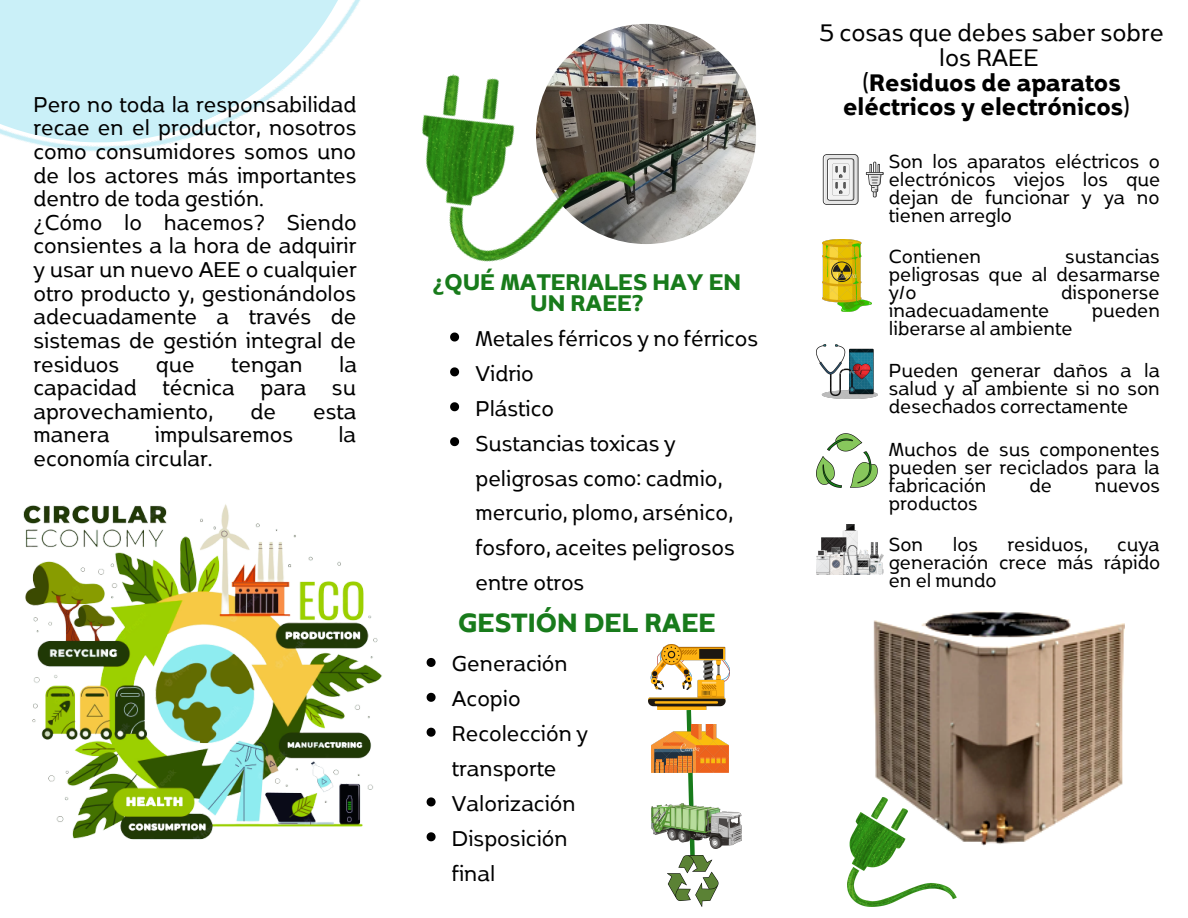
<style>
.page{position:relative;width:1188px;height:918px;background:#fff}
.page>*{position:absolute;margin:0;border:0;box-sizing:border-box;transform-origin:0 0}
.t1{font:700 31.5px "Boriboon";color:#187b1b}
.t2{font:700 28.5px/24.8px "Boriboon";color:#000;text-align:center}
.t3{font:28.5px/24.8px "Boriboon";color:#000;text-align:center}
.t4{font:700 27px/21.3px "Boriboon";color:#187b1b;text-align:center}
.t5{font:25.5px/23.7px "Boriboon";color:#000}
.t6{font:22.5px/18px "Boriboon";color:#000;text-align:justify}
.s1{font-weight:400}
</style>
<div class="page">
<img style="left:536px;top:24px;width:220px;height:220px;border-radius:50%">
<svg style="left:684px;top:710px;width:13px;height:146px"></svg>
<svg style="left:0;top:0;width:360px;height:152px;fill:#caf0f8"></svg>
<svg style="left:866px;top:162px;width:18px;height:35px"></svg>
<svg style="left:823px;top:154px;width:35px;height:51px"></svg>
<img style="left:817px;top:344px;width:61px;height:54px">
<img style="left:823px;top:239px;width:48px;height:72px">
<img style="left:817px;top:434px;width:61px;height:54px">
<img style="left:817px;top:525px;width:66px;height:49px">
<img style="left:422px;top:24px;width:221px;height:238px">
<img style="left:648px;top:645px;width:81px;height:65px">
<img style="left:651px;top:724px;width:78px;height:49px">
<img style="left:651px;top:804px;width:90px;height:45px">
<img style="left:667px;top:856px;width:52px;height:50px">
<img style="left:23px;top:504px;width:359px;height:336px">
<img style="left:873px;top:611px;width:252px;height:235px">
<svg style="left:450px;top:333px;width:9px;height:9px"></svg>
<svg style="left:450px;top:367px;width:9px;height:9px"></svg>
<svg style="left:450px;top:402px;width:9px;height:9px"></svg>
<svg style="left:450px;top:437px;width:9px;height:9px"></svg>
<img style="left:847px;top:798px;width:109px;height:109px">
<svg style="left:427px;top:658px;width:9px;height:9px"></svg>
<svg style="left:427px;top:693px;width:9px;height:9px"></svg>
<svg style="left:427px;top:728px;width:9px;height:9px"></svg>
<svg style="left:427px;top:797px;width:9px;height:9px"></svg>
<svg style="left:427px;top:832px;width:9px;height:9px"></svg>
<p class="t5" style="left:33px;top:91px;width:325px;text-align:justify">Pero no toda la responsabilidad recae en el productor, nosotros como consumidores somos uno de los actores más importantes dentro de toda gestión.</p>
<p class="t5" style="left:33px;top:209px;width:325px;text-align:justify">¿Cómo lo hacemos? Siendo consientes a la hora de adquirir y usar un nuevo AEE o cualquier otro producto y, gestionándolos adecuadamente a través de sistemas de gestión integral de residuos</p>
<p class="t5" style="left:33px;top:351px;width:325px;text-align:justify;text-indent:306px">la capacidad técnica para su aprovechamiento,</p>
<p class="t5" style="left:156px;top:351px;width:40px">que</p>
<p class="t5" style="left:231px;top:351px;width:73px">tengan</p>
<p class="t5" style="left:250px;top:398px;width:27px">de</p>
<p class="t5" style="left:313px;top:398px;width:45px">esta</p>
<p class="t5" style="left:33px;top:422px;width:78px">manera</p>
<p class="t5" style="left:155px;top:422px;width:140px">impulsaremos</p>
<p class="t5" style="left:338px;top:422px;width:19px">la</p>
<p class="t5" style="left:33px;top:445px;width:181px">economía circular.</p>
<p class="t4" style="left:433px;top:270px;width:310px">¿QUÉ MATERIALES HAY EN<br>UN RAEE?</p>
<p class="t5" style="left:475px;top:325px;width:284px">Metales férricos y no férricos</p>
<p class="t5" style="left:475px;top:360px;width:60px">Vidrio</p>
<p class="t5" style="left:475px;top:395px;width:80px">Plástico</p>
<p class="t5" style="left:475px;top:424px;width:261px;line-height:34.8px">Sustancias toxicas y peligrosas como: cadmio, mercurio, plomo, arsénico, fosforo, aceites peligrosos entre otros</p>
<p class="t1" style="left:458px;top:603px;width:259px">GESTIÓN DEL RAEE</p>
<p class="t5" style="left:452px;top:651px;width:117px">Generación</p>
<p class="t5" style="left:452px;top:686px;width:70px">Acopio</p>
<p class="t5" style="left:452px;top:715px;width:138px;line-height:34.8px">Recolección y transporte</p>
<p class="t5" style="left:452px;top:790px;width:125px">Valorización</p>
<p class="t5" style="left:452px;top:820px;width:117px;line-height:34.8px">Disposición final</p>
<p class="t3" style="left:819px;top:19px;width:346px">5 cosas que debes saber sobre los RAEE</p>
<p class="t2" style="left:843px;top:68px;width:288px"><span class="s1">(</span>Residuos de aparatos eléctricos y electrónicos<span class="s1">)</span></p>
<p class="t6" style="left:889px;top:151px;width:273px">Son los aparatos eléctricos o electrónicos viejos los que dejan de funcionar y ya no tienen arreglo</p>
<p class="t6" style="left:889px;top:246px;width:94px">Contienen</p>
<p class="t6" style="left:889px;top:246px;width:273px;text-indent:176px">sustancias peligrosas que al desarmarse y/o</p>
<p class="t6" style="left:1061px;top:282px;width:100px">disponerse</p>
<p class="t6" style="left:889px;top:300px;width:162px">inadecuadamente</p>
<p class="t6" style="left:1092px;top:300px;width:70px">pueden</p>
<p class="t6" style="left:889px;top:318px;width:185px">liberarse al ambiente</p>
<p class="t6" style="left:889px;top:361px;width:273px">Pueden generar daños a la salud y al ambiente si no son desechados correctamente</p>
<p class="t6" style="left:889px;top:439px;width:272px">Muchos de sus componentes pueden ser reciclados para la fabricación</p>
<p class="t6" style="left:1029px;top:475px;width:24px">de</p>
<p class="t6" style="left:1095px;top:475px;width:67px">nuevos</p>
<p class="t6" style="left:889px;top:493px;width:90px">productos</p>
<p class="t6" style="left:889px;top:534px;width:36px">Son</p>
<p class="t6" style="left:953px;top:534px;width:27px">los</p>
<p class="t6" style="left:1008px;top:534px;width:82px">residuos,</p>
<p class="t6" style="left:889px;top:534px;width:273px;text-indent:228px">cuya generación crece más rápido en el mundo</p>
</div>
